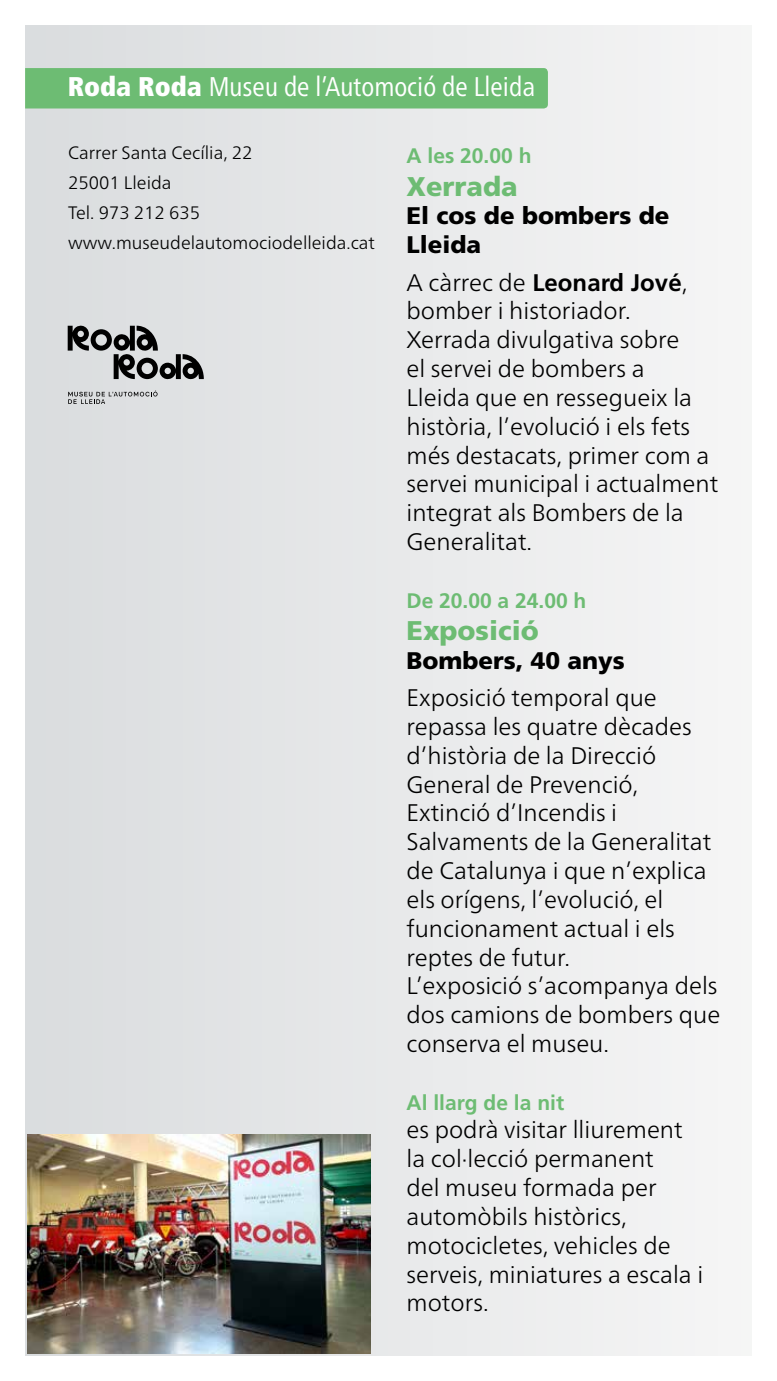
<style>
.page{position:relative;width:777px;height:1381px;background:#fff}
.page>*{position:absolute;margin:0;border:0;box-sizing:border-box;transform-origin:0 0}
.t1{font:condensed 27px "Frutiger Neue LTCYR";color:#fff}
.t2{font:900 27px "Frutiger LT Std";color:#6dbc73}
.t3{font:300 24px/28.8px "Frutiger Neue LTCYR";color:#000}
.t4{font:900 24px/28.8px "Frutiger LT Std";color:#000}
.t5{font:700 24px "Frutiger LT Std";color:#000}
.t6{font:700 21px "Frutiger LT Std";color:#6dbc73}
.t7{font:300 18px/30px "Frutiger Neue LTCYR";color:#000}
.s1{font-family:"Frutiger LT Std";font-weight:900}
.s2{font-family:"Frutiger Neue LTCYR";font-weight:300}
</style>
<div class="page">
<div style="left:26px;top:26px;width:725px;height:1329px;background:linear-gradient(to right,#d9dcde,#f6f6f6)"></div>
<img style="left:27px;top:1134px;width:343px;height:219px">
<div style="left:25px;top:68px;width:522px;height:40px;background:#6dbc73"></div>
<svg style="left:68px;top:325px;width:136px;height:54px;background:#929394"></svg>
<svg style="left:68px;top:390px;width:89px;height:14px"></svg>
<p class="t1" style="left:68px;top:71px;width:469px"><span class="s1">Roda Roda</span> Museu de l’Automoció de Lleida</p>
<p class="t7" style="left:68px;top:137px;width:308px">Carrer Santa Cecília, 22<br>25001 Lleida<br>Tel. 973 212 635 www.museudelautomociodelleida.cat</p>
<p class="t6" style="left:406px;top:144px;width:126px">A les 20.00 h</p>
<p class="t2" style="left:406px;top:170px;width:112px">Xerrada</p>
<p class="t4" style="left:406px;top:201px;width:264px">El cos de bombers de<br>Lleida</p>
<p class="t5" style="left:406px;top:268px;width:282px"><span class="s2">A càrrec de</span> Leonard Jové<span class="s2">,</span></p>
<p class="t3" style="left:406px;top:296px;width:313px">bomber i historiador.<br>Xerrada divulgativa sobre<br>el servei de bombers a<br>Lleida que en ressegueix la història, l’evolució i els fets més destacats, primer com a servei municipal i actualment integrat als Bombers de la<br>Generalitat.</p>
<p class="t6" style="left:406px;top:588px;width:181px">De 20.00 a 24.00 h</p>
<p class="t2" style="left:406px;top:614px;width:134px">Exposició</p>
<p class="t4" style="left:406px;top:646px;width:220px">Bombers, 40 anys</p>
<p class="t3" style="left:406px;top:683px;width:315px">Exposició temporal que repassa les quatre dècades d’història de la Direcció<br>General de Prevenció,<br>Extinció d’Incendis i<br>Salvaments de la Generalitat de Catalunya i que n’explica els orígens, l’evolució, el funcionament actual i els reptes de futur.<br>L’exposició s’acompanya dels dos camions de bombers que conserva el museu.</p>
<p class="t6" style="left:406px;top:1089px;width:159px">Al llarg de la nit</p>
<p class="t3" style="left:406px;top:1115px;width:298px">es podrà visitar lliurement la col·lecció permanent<br>del museu formada per automòbils històrics, motocicletes, vehicles de serveis, miniatures a escala i motors.</p>
</div>
